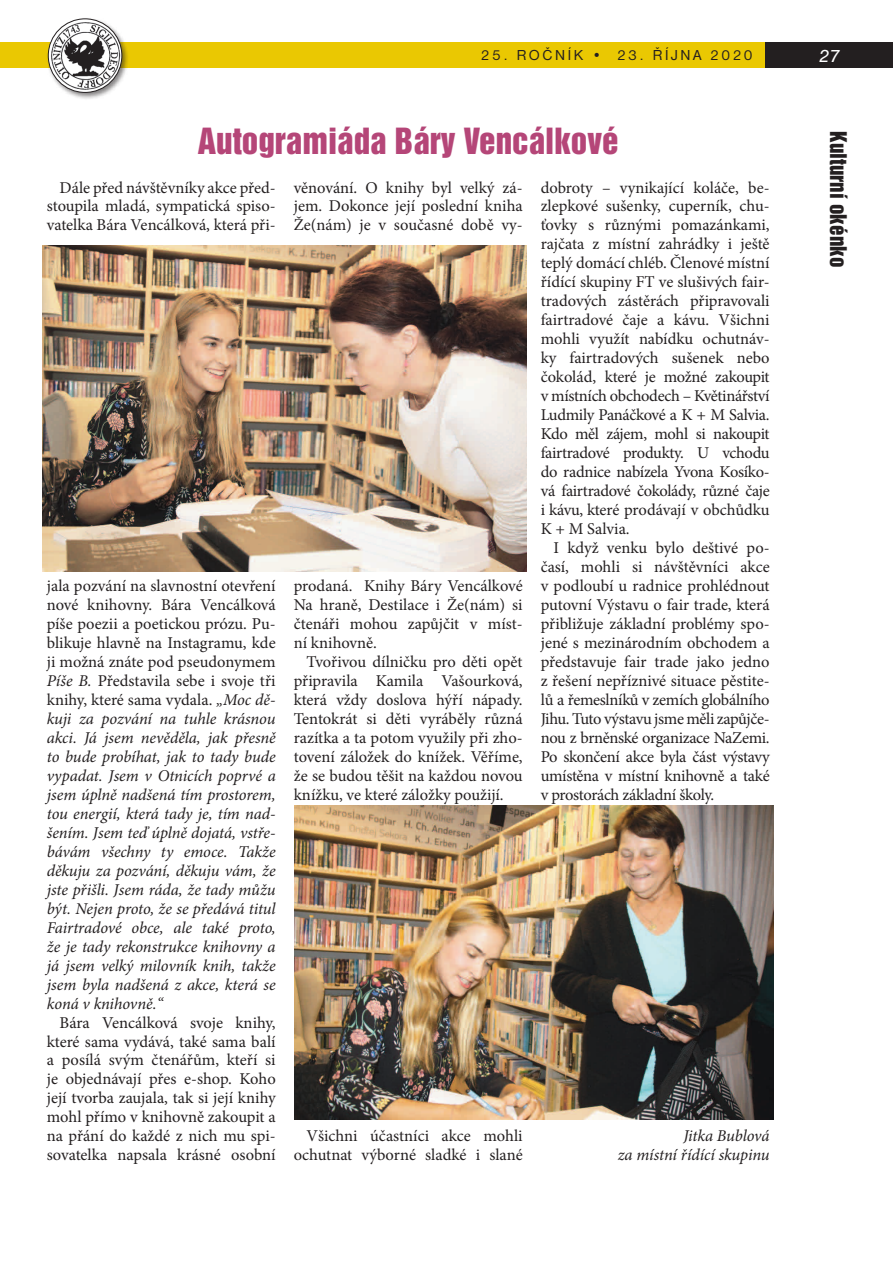
<style>
.page{position:relative;width:893px;height:1263px;background:#fff}
.page>*{position:absolute;margin:0;border:0;box-sizing:border-box;transform-origin:0 0}
.t1{font:33px "Helvetica Inserat CE";color:#b54678}
.t2{font:21px "Helvetica Inserat CE";color:#231f20}
.t3{font:italic 18px "Nimbus Sans DCE";color:#fff}
.t4{font:16.5px/19px "Minion Pro";letter-spacing:-.005em;color:#231f20;text-align:justify}
.t5{font:italic 16.5px/19px "Minion Pro";letter-spacing:-.005em;color:#231f20;text-align:justify}
.t6{font:15px "Nimbus Sans DCE";letter-spacing:.17em;color:#231f20}
.s1{font-style:normal}
</style>
<div class="page">
<div style="left:0;top:43px;width:893px;height:25px;background:#eac802"></div>
<div style="left:46px;top:17px;width:84px;height:83px;background:#231f20;opacity:.55"></div>
<img style="left:48px;top:19px;width:74px;height:73px">
<div style="left:48px;top:19px;width:74px;height:74px;border:1px solid #231f20;border-radius:50%"></div>
<div style="left:765px;top:43px;width:128px;height:25px;background:#231f20"></div>
<img style="left:43px;top:245px;width:484px;height:326px">
<img style="left:294px;top:805px;width:480px;height:314px">
<p class="t6" style="left:481px;top:47px;width:273px">25. ROČNÍK • 23. ŘÍJNA 2020</p>
<h1 class="t1" style="left:198px;top:121px;width:422px">Autogramiáda Báry Vencálkové</h1>
<p class="t4" style="left:47px;top:178px;width:230px;text-indent:13px">Dále před návštěvníky akce před&shy;stoupila mladá, sympatická spiso&shy;vatelka Bára Vencálková, která při-</p>
<p class="t4" style="left:294px;top:178px;width:230px">věnování. O knihy byl velký zá&shy;jem. Dokonce její poslední kniha Že(nám) je v současné době vy-</p>
<p class="t5" style="left:47px;top:576px;width:230px"><span class="s1">jala pozvání na slavnostní otevření nové knihovny. Bára Vencálková píše poezii a poetickou prózu. Pu&shy;blikuje hlavně na Instagramu, kde ji možná znáte pod pseudonymem </span>Píše B. <span class="s1">Představila sebe i svoje tři knihy, které sama vydala.</span> „Moc dě&shy;kuji za pozvání na tuhle krásnou akci. Já jsem nevěděla, jak přesně to bude probíhat, jak to tady bude vypadat. Jsem v Otnicích poprvé a jsem úplně nadšená tím prostorem, tou energií, která tady je, tím nad&shy;šením. Jsem teď úplně dojatá, vstře&shy;bávám všechny ty emoce. Takže děkuju za pozvání, děkuju vám, že jste přišli. Jsem ráda, že tady můžu být. Nejen proto, že se předává titul Fairtradové obce, ale také proto, že je tady rekonstrukce knihovny a já jsem velký milovník knih, takže jsem byla nadšená z akce, která se koná v knihovně.“</p>
<p class="t4" style="left:47px;top:1013px;width:230px;text-indent:13px">Bára Vencálková svoje knihy, které sama vydává, také sama balí a posílá svým čtenářům, kteří si je objednávají přes e-shop. Koho její tvorba zaujala, tak si její knihy mohl přímo v knihovně zakoupit a na přání do každé z nich mu spi&shy;sovatelka napsala krásné osobní</p>
<p class="t4" style="left:294px;top:576px;width:230px">prodaná. Knihy Báry Vencálkové Na hraně, Destilace i Že(nám) si čtenáři mohou zapůjčit v míst&shy;ní knihovně.</p>
<p class="t4" style="left:294px;top:652px;width:230px;text-indent:13px">Tvořivou dílničku pro děti opět připravila Kamila Vašourková, která vždy doslova hýří nápady.<br>Tentokrát si děti vyráběly různá razítka a ta potom využily při zho&shy;tovení záložek do knížek. Věříme, že se budou těšit na každou novou knížku, ve které záložky použijí.</p>
<p class="t4" style="left:294px;top:1127px;width:230px;text-align:right">Všichni účastníci akce mohli ochutnat výborné sladké i slané</p>
<p class="t4" style="left:541px;top:178px;width:230px">dobroty – vynikající koláče, be&shy;zlepkové sušenky, cuperník, chu&shy;ťovky s různými pomazánkami, rajčata z místní zahrádky i ještě teplý domácí chléb. Členové místní řídící skupiny FT ve slušivých fair&shy;tradových zástěrách připravovali fairtradové čaje a kávu. Všichni mohli využít nabídku ochutnáv&shy;ky fairtradových sušenek nebo čokolád, které je možné zakoupit v místních obchodech – Květinářství Ludmily Panáčkové a K + M Salvia.<br>Kdo měl zájem, mohl si nakoupit fairtradové produkty. U vchodu do radnice nabízela Yvona Kosíko&shy;vá fairtradové čokolády, různé čaje i kávu, které prodávají v obchůdku K + M Salvia.</p>
<p class="t4" style="left:541px;top:538px;width:230px;text-indent:13px">I když venku bylo deštivé po&shy;časí, mohli si návštěvníci akce v podloubí u radnice prohlédnout putovní Výstavu o fair trade, která přibližuje základní problémy spo&shy;jené s mezinárodním obchodem a představuje fair trade jako jedno z řešení nepříznivé situace pěstite&shy;lů a řemeslníků v zemích globálního Jihu. Tuto výstavu jsme měli zapůjče&shy;nou z brněnské organizace NaZemi.<br>Po skončení akce byla část výstavy umístěna v místní knihovně a také v prostorách základní školy.</p>
<p class="t5" style="left:618px;top:1126px;width:153px;text-align:right">Jitka Bublová<br>za místní řídící skupinu</p>
<p class="t3" style="left:819px;top:46px;width:23px">27</p>
<p class="t2" style="left:851px;top:131px;width:137px;rotate:90deg">Kulturní okénko</p>
</div>
